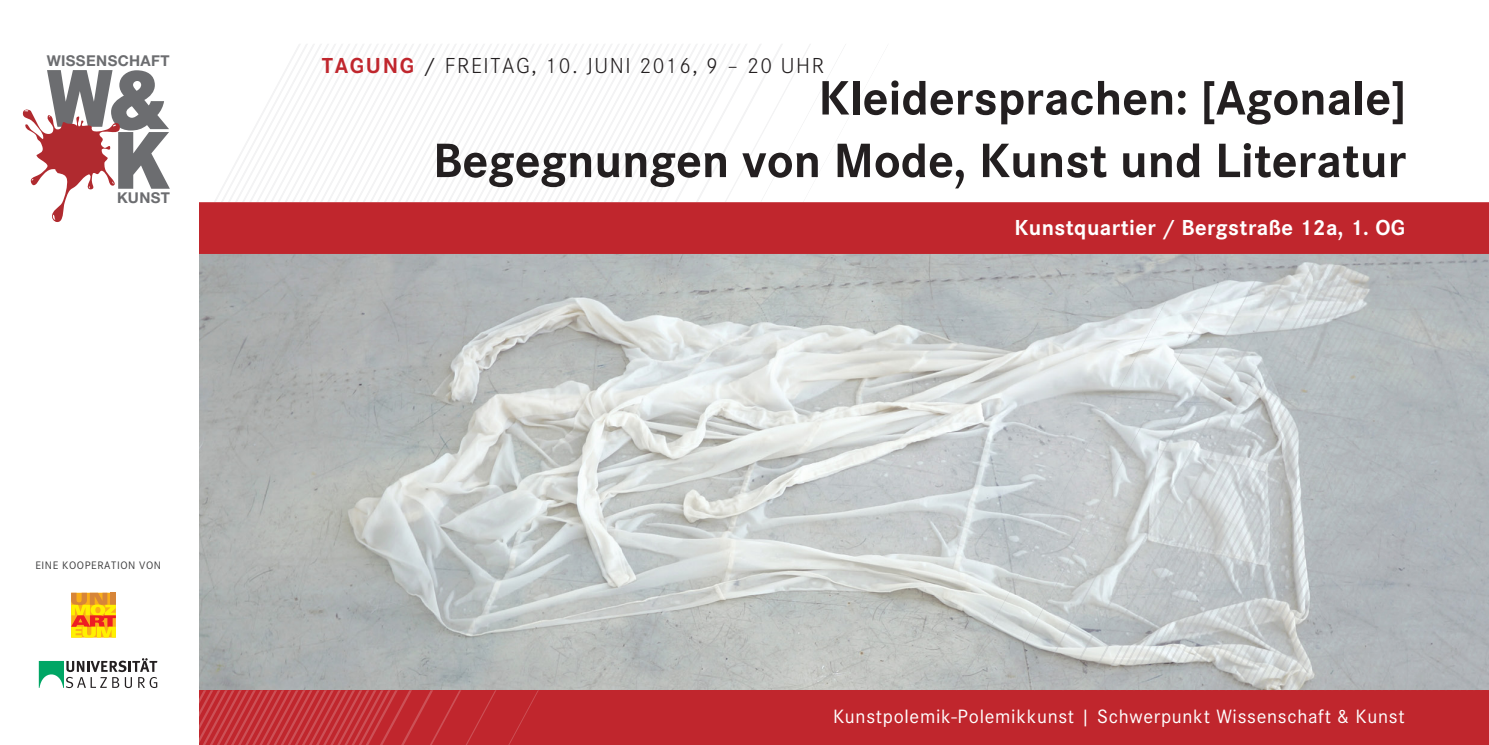
<style>
.page{position:relative;width:1489px;height:745px;background:#fff}
.page>*{position:absolute;margin:0;border:0;box-sizing:border-box;transform-origin:0 0}
.t1{font:900 79px/62px "Arial";color:#6c6d70;text-align:right;scale:.83 1}
.t2{font:700 50px "Corporate S";color:#231f20}
.t3{font:300 22.5px "Corporate S";letter-spacing:.07em;color:#231f20}
.t4{font:700 22.5px "Corporate S";letter-spacing:.02em;color:#fff}
.t5{font:20px "Corporate S";letter-spacing:.035em;color:#fff}
.t6{font:700 15px "Helvetica Neue LT Std";letter-spacing:.03em;color:#6c6d70}
.t7{font:11.25px "Corporate S";letter-spacing:.05em;color:#3e3e3f}
.s1{font-family:"Helvetica Neue LT Std";font-size:80.5px}
.s2{font-weight:700;color:#c0262d}
</style>
<div class="page">
<img style="left:199px;top:254px;width:582px;height:436px">
<div style="left:199px;top:202px;width:1289px;height:52px;background:#c0262d"></div>
<svg style="left:206px;top:44px;width:859px;height:160px"></svg>
<div style="left:198px;top:690px;width:1290px;height:54px;background:#c0262d"></div>
<svg style="left:22px;top:109px;width:98px;height:113px"></svg>
<svg style="left:38px;top:661px;width:1px;height:27px"></svg>
<svg style="left:71px;top:592px;width:45px;height:45px;background:#f2a61b"></svg>
<svg style="left:39px;top:657px;width:527px;height:88px"></svg>
<svg style="left:781px;top:251px;width:707px;height:439px;background:#c2c6c7"></svg>
<p class="t6" style="left:47px;top:52px;width:124px">WISSENSCHAFT</p>
<p class="t1" style="left:47px;top:65px;width:149px">W<span class="s1">&amp;<br></span>K</p>
<p class="t6" style="left:117px;top:188px;width:54px">KUNST</p>
<p class="t7" style="left:35px;top:559px;width:127px">EINE KOOPERATION VON</p>
<p class="t3" style="left:322px;top:53px;width:503px"><span class="s2">TAGUNG</span> / FREITAG, 10. JUNI 2016, 9 – 20 UHR</p>
<p class="t2" style="left:818px;top:69px;width:589px">Kleidersprachen: [Agonale]</p>
<p class="t2" style="left:433px;top:132px;width:974px">Begegnungen von Mode, Kunst und Literatur</p>
<p class="t4" style="left:1014px;top:214px;width:392px">Kunstquartier / Bergstraße 12a, 1. OG</p>
<p class="t5" style="left:833px;top:704px;width:573px">Kunstpolemik-Polemikkunst | Schwerpunkt Wissenschaft &amp; Kunst</p>
</div>
